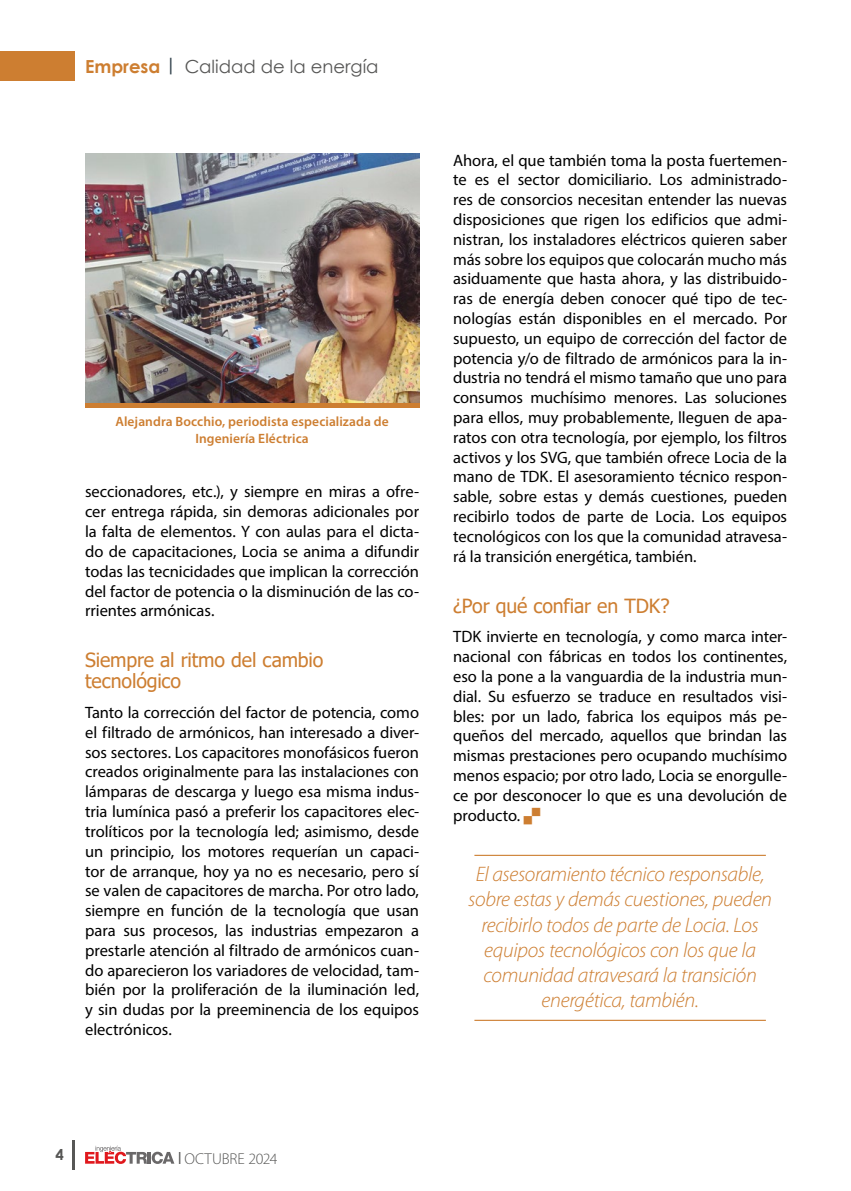
<style>
.page{position:relative;width:851px;height:1191px;background:#fff}
.page>*{position:absolute;margin:0;border:0;box-sizing:border-box;transform-origin:0 0}
.t1{font:italic 300 21px/25.2px "Myriad Pro";letter-spacing:-.015em;color:#cd7e31;text-align:center}
.t2{font:19.5px/21px "Tahoma";letter-spacing:-.005em;color:#cd7e31}
.t3{font:18px "Century Gothic";color:#575756}
.t4{font:700 18px "Century Gothic";color:#cd7e31}
.t5{font:16.5px/19.8px "Myriad Pro";letter-spacing:-.005em;color:#000;text-align:justify}
.t6{font:300 15.75px "Myriad Pro";letter-spacing:-.005em;color:#575756}
.t7{font:700 15px "Century Gothic";color:#575756}
.t8{font:600 13.5px/16.2px "Myriad Pro";letter-spacing:.005em;color:#cd7e31;text-align:center}
.s1{color:#36454f}
</style>
<div class="page">
<hr style="left:72px;top:1140px;width:2px;height:29px;background:#575756">
<svg style="left:85px;top:1145px;width:89px;height:19px"></svg>
<div style="left:0;top:51px;width:74px;height:30px;background:#cd7e31"></div>
<hr style="left:474px;top:854px;width:291px;height:2px;background:#cd7e31">
<hr style="left:474px;top:1019px;width:291px;height:2px;background:#cd7e31">
<img style="left:85px;top:153px;width:334px;height:250px">
<div style="left:85px;top:403px;width:334px;height:5px;background:#cd7e31"></div>
<p class="t4" style="left:85px;top:52px;width:93px">Empresa <span class="s1">|</span></p>
<p class="t3" style="left:185px;top:54px;width:195px">Calidad de la energía</p>
<p class="t8" style="left:115px;top:413px;width:275px">Alejandra Bocchio, periodista especializada de<br>Ingeniería Eléctrica</p>
<p class="t5" style="left:85px;top:482px;width:335px">seccionadores, etc.), y siempre en miras a ofre&shy;cer entrega rápida, sin demoras adicionales por la falta de elementos. Y con aulas para el dicta&shy;do de capacitaciones, Locia se anima a difundir todas las tecnicidades que implican la corrección del factor de potencia o la disminución de las co&shy;rrientes armónicas.</p>
<p class="t2" style="left:85px;top:650px;width:240px">Siempre al ritmo del cambio tecnológico</p>
<p class="t5" style="left:85px;top:702px;width:335px">Tanto la corrección del factor de potencia, como el filtrado de armónicos, han interesado a diver&shy;sos sectores. Los capacitores monofásicos fueron creados originalmente para las instalaciones con lámparas de descarga y luego esa misma indus&shy;tria lumínica pasó a preferir los capacitores elec&shy;trolíticos por la tecnología led; asimismo, desde un principio, los motores requerían un capaci&shy;tor de arranque, hoy ya no es necesario, pero sí se valen de capacitores de marcha. Por otro lado, siempre en función de la tecnología que usan para sus procesos, las industrias empezaron a prestarle atención al filtrado de armónicos cuan&shy;do aparecieron los variadores de velocidad, tam&shy;bién por la proliferación de la iluminación led, y sin dudas por la preeminencia de los equipos electrónicos.</p>
<p class="t5" style="left:453px;top:150px;width:335px">Ahora, el que también toma la posta fuertemen&shy;te es el sector domiciliario. Los administrado&shy;res de consorcios necesitan entender las nuevas disposiciones que rigen los edificios que admi&shy;nistran, los instaladores eléctricos quieren saber más sobre los equipos que colocarán mucho más asiduamente que hasta ahora, y las distribuido&shy;ras de energía deben conocer qué tipo de tec&shy;nologías están disponibles en el mercado. Por supuesto, un equipo de corrección del factor de potencia y/o de filtrado de armónicos para la in&shy;dustria no tendrá el mismo tamaño que uno para consumos muchísimo menores. Las soluciones para ellos, muy probablemente, lleguen de apa&shy;ratos con otra tecnología, por ejemplo, los filtros activos y los SVG, que también ofrece Locia de la mano de TDK. El asesoramiento técnico respon&shy;sable, sobre estas y demás cuestiones, pueden recibirlo todos de parte de Locia. Los equipos tecnológicos con los que la comunidad atravesa&shy;rá la transición energética, también.</p>
<p class="t2" style="left:453px;top:596px;width:218px">¿Por qué confiar en TDK?</p>
<p class="t5" style="left:453px;top:626px;width:335px">TDK invierte en tecnología, y como marca inter&shy;nacional con fábricas en todos los continentes, eso la pone a la vanguardia de la industria mun&shy;dial. Su esfuerzo se traduce en resultados visi&shy;bles: por un lado, fabrica los equipos más pe&shy;queños del mercado, aquellos que brindan las mismas prestaciones pero ocupando muchísimo menos espacio; por otro lado, Locia se enorgulle&shy;ce por desconocer lo que es una devolución de producto.</p>
<p class="t1" style="left:468px;top:862px;width:305px">El asesoramiento técnico responsable, sobre estas y demás cuestiones, pueden recibirlo todos de parte de Locia. Los equipos tecnológicos con los que la comunidad atravesará la transición energética, también.</p>
<p class="t7" style="left:55px;top:1143px;width:10px">4</p>
<p class="t6" style="left:178px;top:1149px;width:101px"><sup>|</sup> OCTUBRE 2024</p>
</div>
